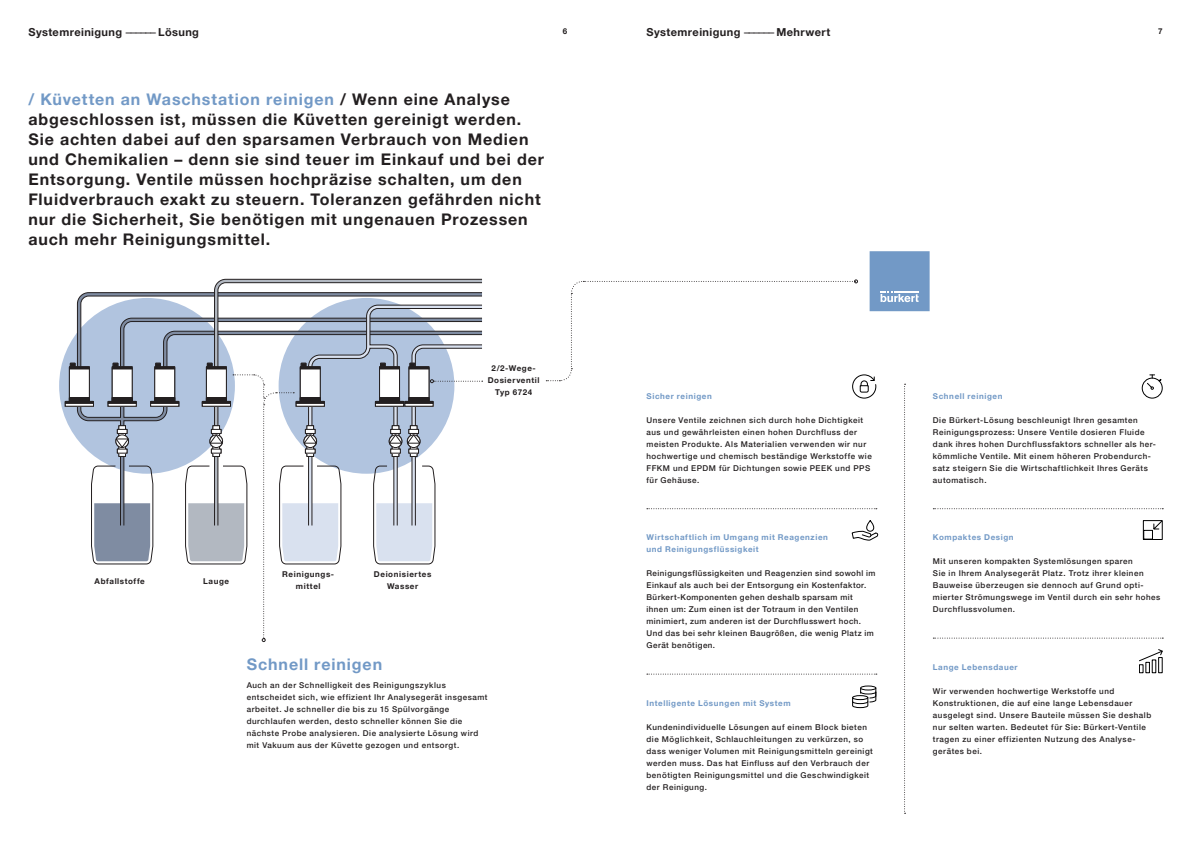
<style>
.page{position:relative;width:1191px;height:842px;background:#fff}
.page>*{position:absolute;margin:0;border:0;box-sizing:border-box;transform-origin:0 0}
.Einführungstext{font:700 16px/20px "Helvetica Neue LTW1 G";letter-spacing:.055em;color:#231f20}
.Mehrwert_2_Spalten{font:700 16px "Helvetica Neue LTW1 G";letter-spacing:.055em;color:#7299c6}
.t1{font:700 11px "Helvetica Neue LTW1 G";letter-spacing:.035em;color:#231f20}
.Mehrwert_2_Spalten_m{font:500 8px/12px "Helvetica Neue LTW1 G";letter-spacing:.065em;color:#231f20}
.Mehrwert_2_Spalten-2{font:500 8px/12px "Helvetica Neue LTW1 G";letter-spacing:.065em;color:#231f20}
.Mehrwert_2_Spalten_m-2{font:700 8px/12px "Helvetica Neue LTW1 G";letter-spacing:.075em;color:#7299c6}
.Erklaerungstext_klei{font:700 8px/12px "Helvetica Neue LTW1 G";letter-spacing:.075em;color:#231f20;text-align:center}
.Mehrwert_2_Spalten-3{font:700 8px "Helvetica Neue LTW1 G";letter-spacing:.075em;color:#7299c6}
.s1{font-weight:400}
.s2{color:#7299c6}
</style>
<div class="page">
<svg style="left:933px;top:508px;width:230px;height:1px"></svg>
<svg style="left:933px;top:638px;width:230px;height:1px"></svg>
<svg style="left:217px;top:282px;width:265px;height:23px"></svg>
<div style="left:1141px;top:378px;width:21px;height:20px;border:1px solid #000001;border-radius:50%"></div>
<svg style="left:1146px;top:374px;width:16px;height:16px"></svg>
<svg style="left:1145px;top:522px;width:15px;height:16px"></svg>
<div style="left:1143px;top:520px;width:19px;height:20px;border:1px solid #000001"></div>
<svg style="left:1139px;top:649px;width:23px;height:24px"></svg>
<div style="left:869px;top:251px;width:60px;height:60px;background:#7299c6"></div>
<svg style="left:65px;top:305px;width:418px;height:337px"></svg>
<svg style="left:546px;top:280px;width:372px;height:534px"></svg>
<p class="t1" style="left:28px;top:25px;width:172px">Systemreinigung <span class="s1">––––––</span> Lösung</p>
<p class="t1" style="left:646px;top:25px;width:185px">Systemreinigung <span class="s1">––––––</span> Mehrwert</p>
<p class="Erklaerungstext_klei" style="left:562px;top:25px;width:6px">6</p>
<p class="Erklaerungstext_klei" style="left:1158px;top:25px;width:6px">7</p>
<p class="Einführungstext" style="left:28px;top:89px;width:517px"><span class="s2">/ Küvetten an Waschstation reinigen</span> / Wenn eine Analyse abgeschlossen ist, müssen die Küvetten gereinigt werden.<br>Sie achten dabei auf den sparsamen Verbrauch von Medien und Chemikalien – denn sie sind teuer im Einkauf und bei der Entsorgung. Ventile müssen hochpräzise schalten, um den Fluidverbrauch exakt zu steuern. Toleranzen gefährden nicht nur die Sicherheit, Sie benötigen mit ungenauen Prozessen auch mehr Reinigungsmittel.</p>
<p class="Erklaerungstext_klei" style="left:488px;top:362px;width:53px">2/2-Wege-<br>Dosierventil<br>Typ 6724</p>
<p class="Erklaerungstext_klei" style="left:95px;top:575px;width:52px">Abfallstoffe</p>
<p class="Erklaerungstext_klei" style="left:203px;top:575px;width:27px">Lauge</p>
<p class="Erklaerungstext_klei" style="left:282px;top:568px;width:53px">Reinigungs&shy;mittel</p>
<p class="Erklaerungstext_klei" style="left:374px;top:568px;width:59px">Deionisiertes<br>Wasser</p>
<p class="Mehrwert_2_Spalten" style="left:247px;top:654px;width:137px">Schnell reinigen</p>
<p class="Mehrwert_2_Spalten-2" style="left:247px;top:679px;width:242px">Auch an der Schnelligkeit des Reinigungszyklus entscheidet sich, wie effizient Ihr Analysegerät insgesamt arbeitet. Je schneller die bis zu 15 Spülvorgänge durchlaufen werden, desto schneller können Sie die nächste Probe analysieren. Die analysierte Lösung wird mit Vakuum aus der Küvette gezogen und entsorgt.</p>
<p class="Mehrwert_2_Spalten_m-2" style="left:646px;top:390px;width:67px">Sicher reinigen</p>
<p class="Mehrwert_2_Spalten_m" style="left:646px;top:414px;width:227px">Unsere Ventile zeichnen sich durch hohe Dichtigkeit aus und gewährleisten einen hohen Durchfluss der meisten Produkte. Als Materialien verwenden wir nur hochwertige und chemisch beständige Werkstoffe wie FFKM und EPDM für Dichtungen sowie PEEK und PPS für Gehäuse.</p>
<p class="Mehrwert_2_Spalten_m-2" style="left:646px;top:531px;width:183px">Wirtschaftlich im Umgang mit Reagenzien und Reinigungsflüssigkeit</p>
<p class="Mehrwert_2_Spalten_m" style="left:646px;top:567px;width:230px">Reinigungsflüssigkeiten und Reagenzien sind sowohl im Einkauf als auch bei der Entsorgung ein Kostenfaktor.<br>Bürkert-Komponenten gehen deshalb sparsam mit ihnen um: Zum einen ist der Totraum in den Ventilen minimiert, zum anderen ist der Durchflusswert hoch.<br>Und das bei sehr kleinen Baugrößen, die wenig Platz im Gerät benötigen.</p>
<p class="Mehrwert_2_Spalten-3" style="left:646px;top:698px;width:146px">Intelligente Lösungen mit System</p>
<p class="Mehrwert_2_Spalten-2" style="left:646px;top:721px;width:228px">Kundenindividuelle Lösungen auf einem Block bieten die Möglichkeit, Schlauchleitungen zu verkürzen, so dass weniger Volumen mit Reinigungsmitteln gereinigt werden muss. Das hat Einfluss auf den Verbrauch der benötigten Reinigungsmittel und die Geschwindigkeit der Reinigung.</p>
<p class="Mehrwert_2_Spalten_m-2" style="left:933px;top:390px;width:71px">Schnell reinigen</p>
<p class="Mehrwert_2_Spalten_m" style="left:933px;top:414px;width:224px">Die Bürkert-Lösung beschleunigt Ihren gesamten Reinigungsprozess: Unsere Ventile dosieren Fluide dank ihres hohen Durchflussfaktors schneller als her&shy;kömmliche Ventile. Mit einem höheren Probendurch&shy;satz steigern Sie die Wirtschaftlichkeit Ihres Geräts automatisch.</p>
<p class="Mehrwert_2_Spalten_m-2" style="left:933px;top:531px;width:82px">Kompaktes Design</p>
<p class="Mehrwert_2_Spalten_m" style="left:933px;top:555px;width:229px">Mit unseren kompakten Systemlösungen sparen<br>Sie in Ihrem Analysegerät Platz. Trotz ihrer kleinen Bauweise überzeugen sie dennoch auf Grund opti&shy;mierter Strömungswege im Ventil durch ein sehr hohes Durchflussvolumen.</p>
<p class="Mehrwert_2_Spalten-3" style="left:933px;top:662px;width:86px">Lange Lebensdauer</p>
<p class="Mehrwert_2_Spalten-2" style="left:933px;top:685px;width:220px">Wir verwenden hochwertige Werkstoffe und Konstruktionen, die auf eine lange Lebensdauer ausgelegt sind. Unsere Bauteile müssen Sie deshalb nur selten warten. Bedeutet für Sie: Bürkert-Ventile tragen zu einer effizienten Nutzung des Analyse&shy;gerätes bei.</p>
</div>
